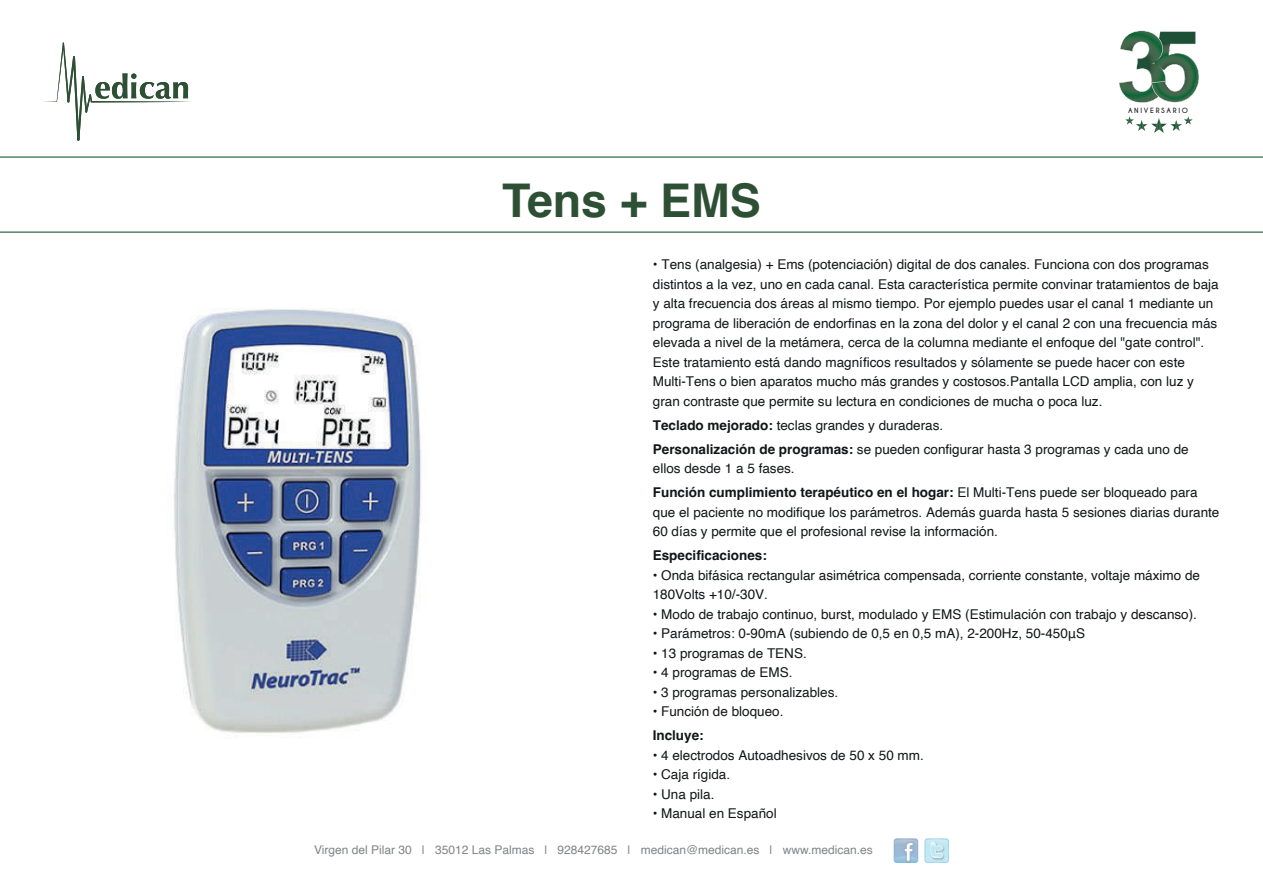
<style>
.page{position:relative;width:1263px;height:893px;background:#fff}
.page>*{position:absolute;margin:0;border:0;box-sizing:border-box;transform-origin:0 0}
.t1{font:700 46.5px "Helvetica";color:#2d5035}
.t2{font:13.5px/19.5px "Helvetica";color:#131617}
.t3{font:700 13.5px "Helvetica";color:#131617}
.t4{font:12px "Helvetica";color:#818386}
.t5{font:700 6.75px "Caviar Dreams";letter-spacing:.25em;color:#231f20}
.s1{font-weight:700}
</style>
<div class="page">
<svg style="left:44px;top:42px;width:146px;height:99px"></svg>
<svg style="left:1119px;top:31px;width:80px;height:72px"></svg>
<svg style="left:1125px;top:116px;width:68px;height:17px"></svg>
<svg style="left:894px;top:838px;width:24px;height:25px"></svg>
<svg style="left:894px;top:839px;width:24px;height:24px"></svg>
<svg style="left:924px;top:838px;width:25px;height:25px"></svg>
<svg style="left:924px;top:839px;width:25px;height:24px"></svg>
<hr style="left:0;top:156px;width:1263px;height:2px;background:#205532">
<hr style="left:0;top:232px;width:1263px;height:1px;background:#205532">
<img style="left:174px;top:308px;width:247px;height:425px">
<h1 class="t1" style="left:502px;top:173px;width:260px">Tens + EMS</h1>
<p class="t5" style="left:1128px;top:106px;width:62px">ANIVERSARIO</p>
<p class="t2" style="left:653px;top:255px;width:567px">• Tens (analgesia) + Ems (potenciación) digital de dos canales. Funciona con dos programas distintos a la vez, uno en cada canal. Esta característica permite convinar tratamientos de baja y alta frecuencia dos áreas al mismo tiempo. Por ejemplo puedes usar el canal 1 mediante un programa de liberación de endorfinas en la zona del dolor y el canal 2 con una frecuencia más elevada a nivel de la metámera, cerca de la columna mediante el enfoque del "gate control".<br>Este tratamiento está dando magníficos resultados y sólamente se puede hacer con este Multi-Tens o bien aparatos mucho más grandes y costosos.Pantalla LCD amplia, con luz y gran contraste que permite su lectura en condiciones de mucha o poca luz.</p>
<p class="t2" style="left:653px;top:413px;width:537px;line-height:24px"><span class="s1">Teclado mejorado:</span> teclas grandes y duraderas.<br><span class="s1">Personalización de programas:</span> se pueden configurar hasta 3 programas y cada uno de</p>
<p class="t2" style="left:653px;top:457px;width:546px;line-height:24px">ellos desde 1 a 5 fases.<br><span class="s1">Función cumplimiento terapéutico en el hogar:</span> El Multi-Tens puede ser bloqueado para</p>
<p class="t2" style="left:653px;top:503px;width:568px">que el paciente no modifique los parámetros. Además guarda hasta 5 sesiones diarias durante<br>60 días y permite que el profesional revise la información.</p>
<p class="t3" style="left:653px;top:547px;width:116px">Especificaciones:</p>
<p class="t2" style="left:653px;top:566px;width:549px"><span class="s1">•</span> Onda bifásica rectangular asimétrica compensada, corriente constante, voltaje máximo de<br>180Volts +10/-30V.</p>
<p class="t2" style="left:653px;top:605px;width:546px"><span class="s1">•</span> Modo de trabajo continuo, burst, modulado y EMS (Estimulación con trabajo y descanso).</p>
<p class="t2" style="left:653px;top:624px;width:434px"><span class="s1">•</span> Parámetros: 0-90mA (subiendo de 0,5 en 0,5 mA), 2-200Hz, 50-450μS</p>
<p class="t2" style="left:653px;top:644px;width:156px"><span class="s1">•</span> 13 programas de TENS.</p>
<p class="t2" style="left:653px;top:663px;width:141px"><span class="s1">•</span> 4 programas de EMS.</p>
<p class="t2" style="left:653px;top:683px;width:187px"><span class="s1">•</span> 3 programas personalizables.</p>
<p class="t2" style="left:653px;top:700px;width:132px;line-height:24px"><span class="s1">•</span> Función de bloqueo.<br><span class="s1">Incluye:</span></p>
<p class="t2" style="left:653px;top:746px;width:273px"><span class="s1">•</span> 4 electrodos Autoadhesivos de 50 x 50 mm.</p>
<p class="t2" style="left:653px;top:765px;width:79px"><span class="s1">•</span> Caja rígida.</p>
<p class="t2" style="left:653px;top:785px;width:63px"><span class="s1">•</span> Una pila.</p>
<p class="t2" style="left:653px;top:804px;width:126px"><span class="s1">•</span> Manual en Español</p>
<p class="t4" style="left:314px;top:841px;width:560px">Virgen del Pilar 30 | 35012 Las Palmas | 928427685 | medican@medican.es | www.medican.es</p>
</div>
